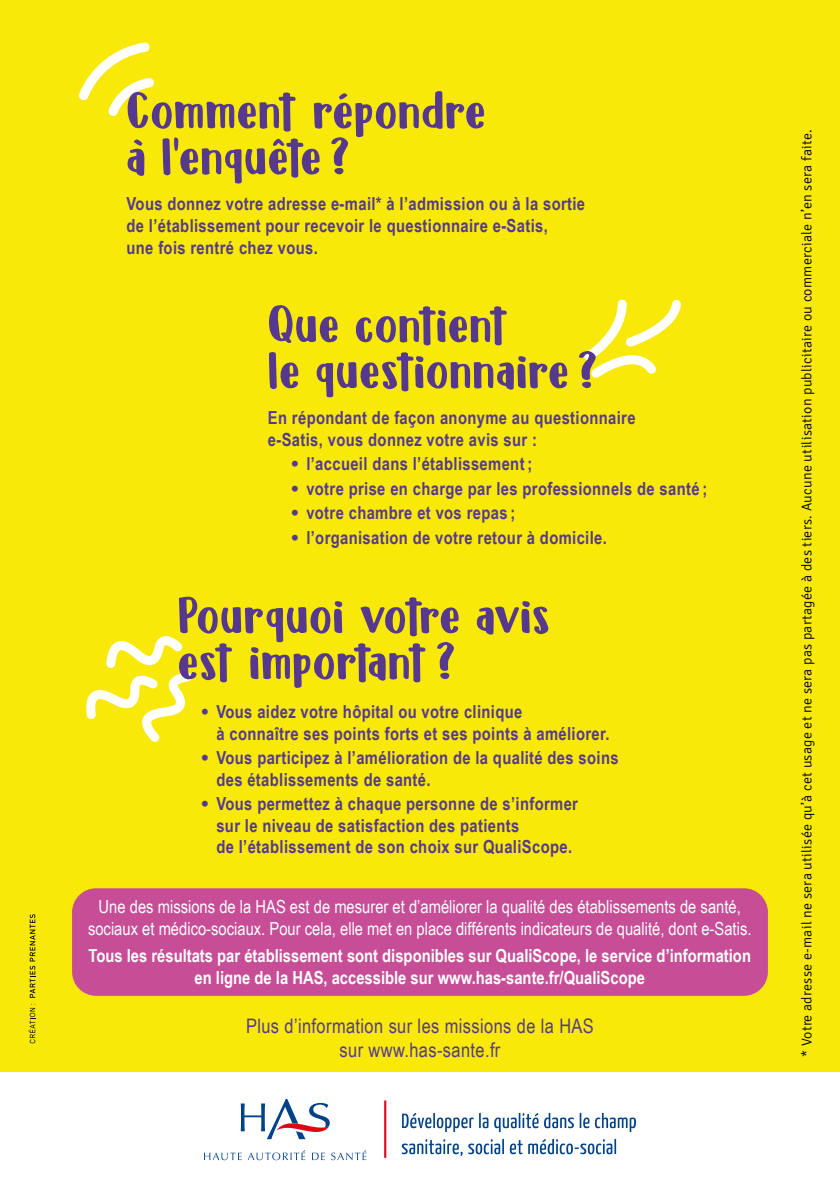
<style>
.page{position:relative;width:840px;height:1191px;background:#fff}
.page>*{position:absolute;margin:0;border:0;box-sizing:border-box;transform-origin:0 0}
.t1{font:52px/46px "DK Millefeuille";letter-spacing:.03em;color:#56398e}
.t2{font:20px/24px "Arial Narrow";letter-spacing:.02em;color:#56398e;text-align:center}
.t3{font:700 18px/21.6px "Arial Narrow";letter-spacing:.02em;color:#56398e}
.t4{font:18px/21.6px "Arial Narrow";color:#fff;text-align:center}
.t5{font:700 18px/21.6px "Arial Narrow";color:#fff;text-align:center}
.t6{font:300 14px "Signika";letter-spacing:.02em;color:#020203}
.s1{font-family:"Arial";font-weight:900}
</style>
<div class="page">
<div style="left:0;top:0;width:839px;height:1071px;background:#f8e909"></div>
<svg style="left:401px;top:1138px;width:214px;height:18px"></svg>
<svg style="left:402px;top:1112px;width:233px;height:20px"></svg>
<hr style="left:384px;top:1100px;width:2px;height:57px;background:#dc0c23">
<svg style="left:204px;top:1150px;width:101px;height:10px"></svg>
<svg style="left:312px;top:1152px;width:13px;height:8px"></svg>
<svg style="left:331px;top:1150px;width:35px;height:10px"></svg>
<svg style="left:241px;top:1099px;width:88px;height:40px"></svg>
<svg style="left:79px;top:42px;width:75px;height:74px"></svg>
<svg style="left:584px;top:299px;width:97px;height:79px"></svg>
<svg style="left:86px;top:636px;width:106px;height:106px"></svg>
<div style="left:72px;top:888px;width:695px;height:107px;background:#c74d96;border-radius:24px"></div>
<svg style="left:30px;top:914px;width:5px;height:83px"></svg>
<svg style="left:28px;top:1004px;width:7px;height:39px"></svg>
<p class="t1" style="left:126px;top:89px;width:360px">Comment répondre à l’enquête ?</p>
<p class="t3" style="left:126px;top:192px;width:460px">Vous donnez votre adresse e-mail* à l’admission ou à la sortie de l’établissement pour recevoir le questionnaire e-Satis,<br>une fois rentré chez vous.</p>
<p class="t1" style="left:268px;top:302px;width:330px">Que contient<br>le questionnaire ?</p>
<p class="t3" style="left:268px;top:406px;width:369px">En répondant de façon anonyme au questionnaire e-Satis, vous donnez votre avis sur :</p>
<p class="t3" style="left:290px;top:452px;width:243px"><span class="s1">•</span> l’accueil dans l’établissement ;</p>
<p class="t3" style="left:290px;top:476px;width:418px"><span class="s1">•</span> votre prise en charge par les professionnels de santé ;</p>
<p class="t3" style="left:290px;top:501px;width:226px"><span class="s1">•</span> votre chambre et vos repas ;</p>
<p class="t3" style="left:290px;top:525px;width:317px"><span class="s1">•</span> l’organisation de votre retour à domicile.</p>
<p class="t1" style="left:178px;top:593px;width:373px">Pourquoi votre avis est important ?</p>
<p class="t3" style="left:216px;top:700px;width:394px;text-indent:-16px"><span class="s1">•</span> Vous aidez votre hôpital ou votre clinique<br>à connaître ses points forts et ses points à améliorer.</p>
<p class="t3" style="left:216px;top:746px;width:403px;text-indent:-16px"><span class="s1">•</span> Vous participez à l’amélioration de la qualité des soins des établissements de santé.</p>
<p class="t3" style="left:216px;top:792px;width:363px;text-indent:-16px"><span class="s1">•</span> Vous permettez à chaque personne de s’informer sur le niveau de satisfaction des patients<br>de l’établissement de son choix sur QualiScope.</p>
<p class="t4" style="left:88px;top:895px;width:664px">Une des missions de la HAS est de mesurer et d’améliorer la qualité des établissements de santé, sociaux et médico-sociaux. Pour cela, elle met en place différents indicateurs de qualité, dont e-Satis.</p>
<p class="t5" style="left:88px;top:944px;width:663px">Tous les résultats par établissement sont disponibles sur QualiScope, le service d’information en ligne de la HAS, accessible sur www.has-sante.fr/QualiScope</p>
<p class="t2" style="left:246px;top:1013px;width:349px">Plus d’information sur les missions de la HAS sur www.has-sante.fr</p>
<p class="t6" style="left:798px;top:1056px;width:928px;rotate:-90deg">* Votre adresse e-mail ne sera utilisée qu’à cet usage et ne sera pas partagée à des tiers. Aucune utilisation publicitaire ou commerciale n’en sera faite.</p>
</div>
